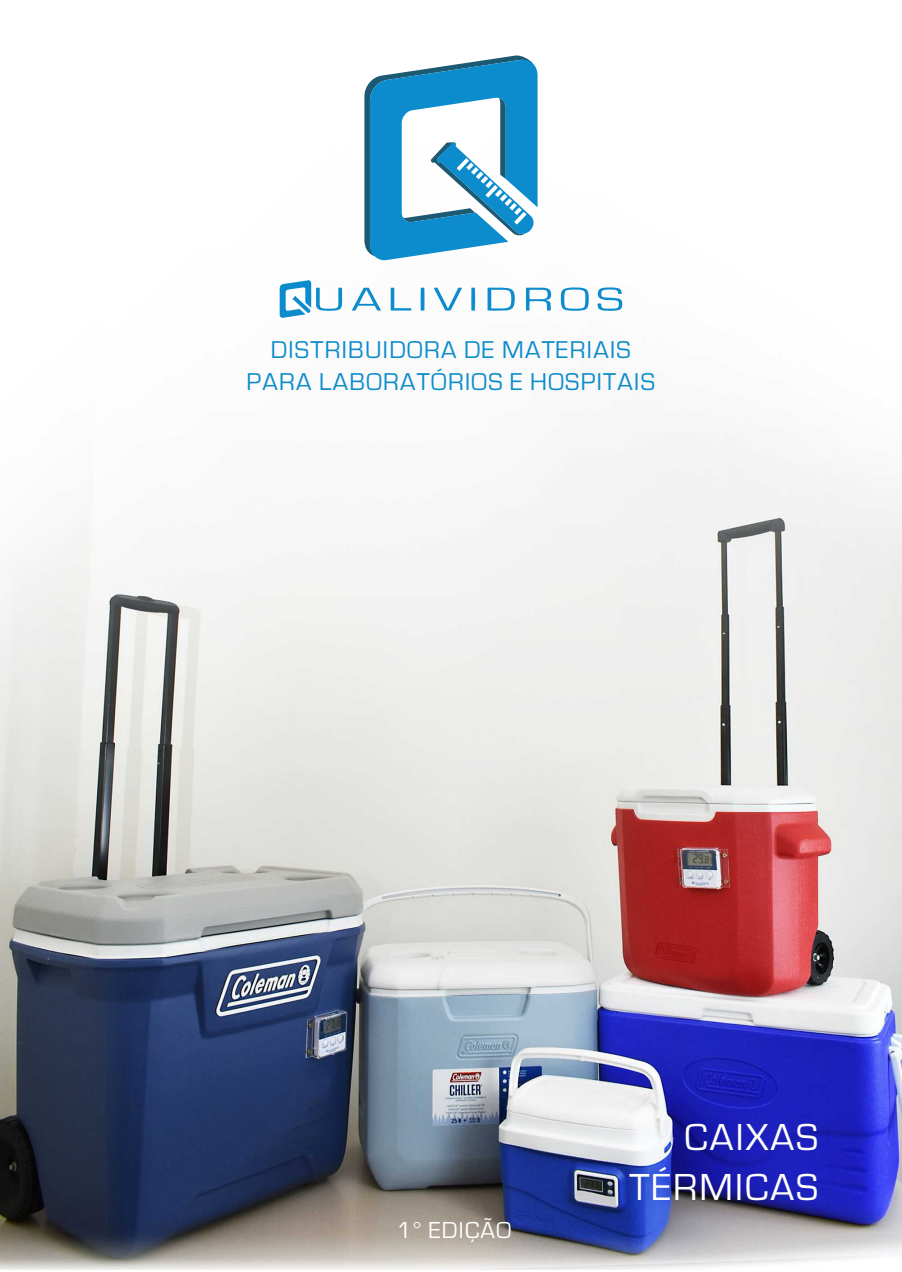
<style>
.page{position:relative;width:902px;height:1272px;background:#fff}
.page>*{position:absolute;margin:0;border:0;box-sizing:border-box;transform-origin:0 0}
.t1{font:39px/49.7px "Eurostile";letter-spacing:.05em;color:#fefefe;text-align:right}
.t2{font:25.2px/32.1px "Eurostile";letter-spacing:.05em;color:#0c8ccc;text-align:center}
.t3{font:24px "Eurostile";letter-spacing:.05em;color:#fefefe}
</style>
<div class="page">
<img style="left:0;top:71px;width:901px;height:1197px">
<svg style="left:526px;top:286px;width:25px;height:24px"></svg>
<svg style="left:560px;top:287px;width:29px;height:24px"></svg>
<svg style="left:352px;top:288px;width:29px;height:23px"></svg>
<svg style="left:433px;top:288px;width:29px;height:22px"></svg>
<svg style="left:390px;top:288px;width:21px;height:22px"></svg>
<svg style="left:471px;top:287px;width:4px;height:24px"></svg>
<svg style="left:420px;top:287px;width:4px;height:23px"></svg>
<svg style="left:487px;top:287px;width:28px;height:24px"></svg>
<svg style="left:596px;top:287px;width:26px;height:24px"></svg>
<svg style="left:280px;top:280px;width:63px;height:38px"></svg>
<svg style="left:364px;top:55px;width:173px;height:206px"></svg>
<p class="t2" style="left:246px;top:336px;width:410px">DISTRIBUIDORA DE MATERIAIS<br>PARA LABORATÓRIOS E HOSPITAIS</p>
<p class="t3" style="left:396px;top:1221px;width:116px">1° EDIÇÃO</p>
<h1 class="t1" style="left:629px;top:1116px;width:190px">CAIXAS<br>TÉRMICAS</h1>
</div>
